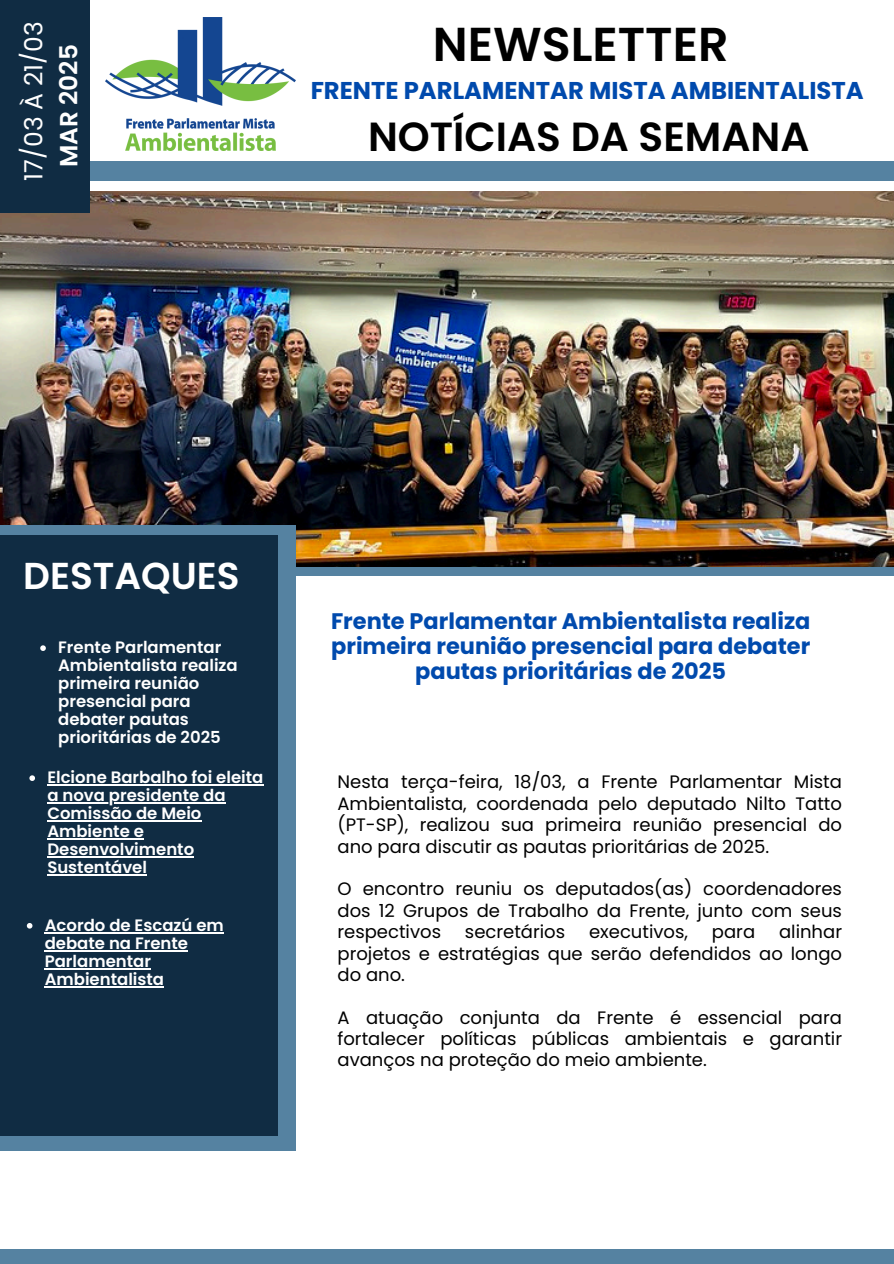
<style>
.page{position:relative;width:894px;height:1264px;background:#fff}
.page>*{position:absolute;margin:0;border:0;box-sizing:border-box;transform-origin:0 0}
.t1{font:600 47.55px "Poppins";color:#000}
.t2{font:600 40.65px "Poppins";color:#000}
.t3{font:600 37.5px "Poppins";color:#fff}
.t4{font:25.05px "Poppins";color:#fff}
.t5{font:600 24.9px "Poppins";color:#fff}
.t6{font:700 24.3px "Poppins";color:#004aad}
.t7{font:23.4px "Poppins";color:#fff}
.t8{font:700 22.5px/24.8px "Poppins";color:#004aad;text-align:center}
.t9{font:18px/21.3px "Poppins";color:#000;text-align:justify}
.t10{font:600 16.5px/18px "Poppins";color:#fff}
</style>
<div class="page">
<div style="left:89px;top:161px;width:804px;height:20px;background:#5582a1"></div>
<div style="left:0;top:1249px;width:893px;height:14px;background:#5582a1"></div>
<div style="left:296px;top:567px;width:597px;height:8px;background:#5582a1"></div>
<img style="left:106px;top:18px;width:190px;height:133px">
<img style="left:0;top:192px;width:893px;height:374px">
<div style="left:0;top:525px;width:296px;height:625px;background:#5582a1"></div>
<div style="left:0;top:535px;width:277px;height:600px;background:#102c43"></div>
<div style="left:0;top:0;width:89px;height:213px;background:#102c43"></div>
<svg style="left:40px;top:645px;width:6px;height:6px"></svg>
<svg style="left:29px;top:775px;width:6px;height:6px"></svg>
<hr style="left:47px;top:784px;width:216px;height:1px;background:#fff">
<hr style="left:47px;top:802px;width:179px;height:1px;background:#fff">
<hr style="left:47px;top:820px;width:154px;height:1px;background:#fff">
<hr style="left:47px;top:838px;width:97px;height:1px;background:#fff">
<hr style="left:47px;top:856px;width:147px;height:1px;background:#fff">
<hr style="left:47px;top:874px;width:100px;height:1px;background:#fff">
<svg style="left:27px;top:923px;width:5px;height:5px"></svg>
<hr style="left:45px;top:932px;width:179px;height:1px;background:#fff">
<hr style="left:45px;top:950px;width:143px;height:1px;background:#fff">
<hr style="left:45px;top:968px;width:106px;height:1px;background:#fff">
<hr style="left:45px;top:986px;width:119px;height:1px;background:#fff">
<p class="t4" style="left:16px;top:181px;width:160px;rotate:-90deg">17/03 À 21/03</p>
<p class="t5" style="left:51px;top:167px;width:124px;rotate:-90deg">MAR 2025</p>
<h4 class="t7" style="left:27px;top:213px;width:162px;rotate:-90deg">09/09 À 13/09</h4>
<p class="t1" style="left:432px;top:11px;width:297px">NEWSLETTER</p>
<h3 class="t6" style="left:310px;top:74px;width:554px">FRENTE PARLAMENTAR MISTA AMBIENTALISTA</h3>
<h1 class="t2" style="left:368px;top:109px;width:443px">NOTÍCIAS DA SEMANA</h1>
<h3 class="t3" style="left:23px;top:549px;width:218px">DESTAQUES</h3>
<h2 class="t10" style="left:58px;top:638px;width:181px">Frente Parlamentar<br>Ambientalista realiza primeira reunião presencial para debater pautas prioritárias de 2025</h2>
<p class="t10" style="left:47px;top:768px;width:217px">Elcione Barbalho foi eleita</p>
<h2 class="t10" style="left:47px;top:786px;width:180px">a nova presidente da<br>Comissão de Meio<br>Ambiente e<br>Desenvolvimento<br>Sustentável</h2>
<p class="t10" style="left:45px;top:916px;width:180px">Acordo de Escazú em debate na Frente<br>Parlamentar<br>Ambientalista</p>
<h4 class="t8" style="left:331px;top:609px;width:481px">Frente Parlamentar Ambientalista realiza primeira reunião presencial para debater pautas prioritárias de 2025</h4>
<h5 class="t9" style="left:337px;top:771px;width:506px">Nesta terça-feira, 18/03, a Frente Parlamentar Mista Ambientalista, coordenada pelo deputado Nilto Tatto (PT-SP), realizou sua primeira reunião presencial do ano para discutir as pautas prioritárias de 2025.</h5>
<p class="t9" style="left:337px;top:878px;width:506px">O encontro reuniu os deputados(as) coordenadores dos 12 Grupos de Trabalho da Frente, junto com seus respectivos</p>
<p class="t9" style="left:465px;top:921px;width:102px">secretários</p>
<p class="t9" style="left:589px;top:921px;width:100px">executivos,</p>
<p class="t9" style="left:711px;top:921px;width:45px">para</p>
<p class="t9" style="left:337px;top:921px;width:506px;text-indent:441px">alinhar projetos e estratégias que serão defendidos ao longo do ano.</p>
<p class="t9" style="left:337px;top:1006px;width:506px">A atuação conjunta da Frente é essencial para fortalecer políticas públicas ambientais e garantir avanços na proteção do meio ambiente.</p>
</div>
